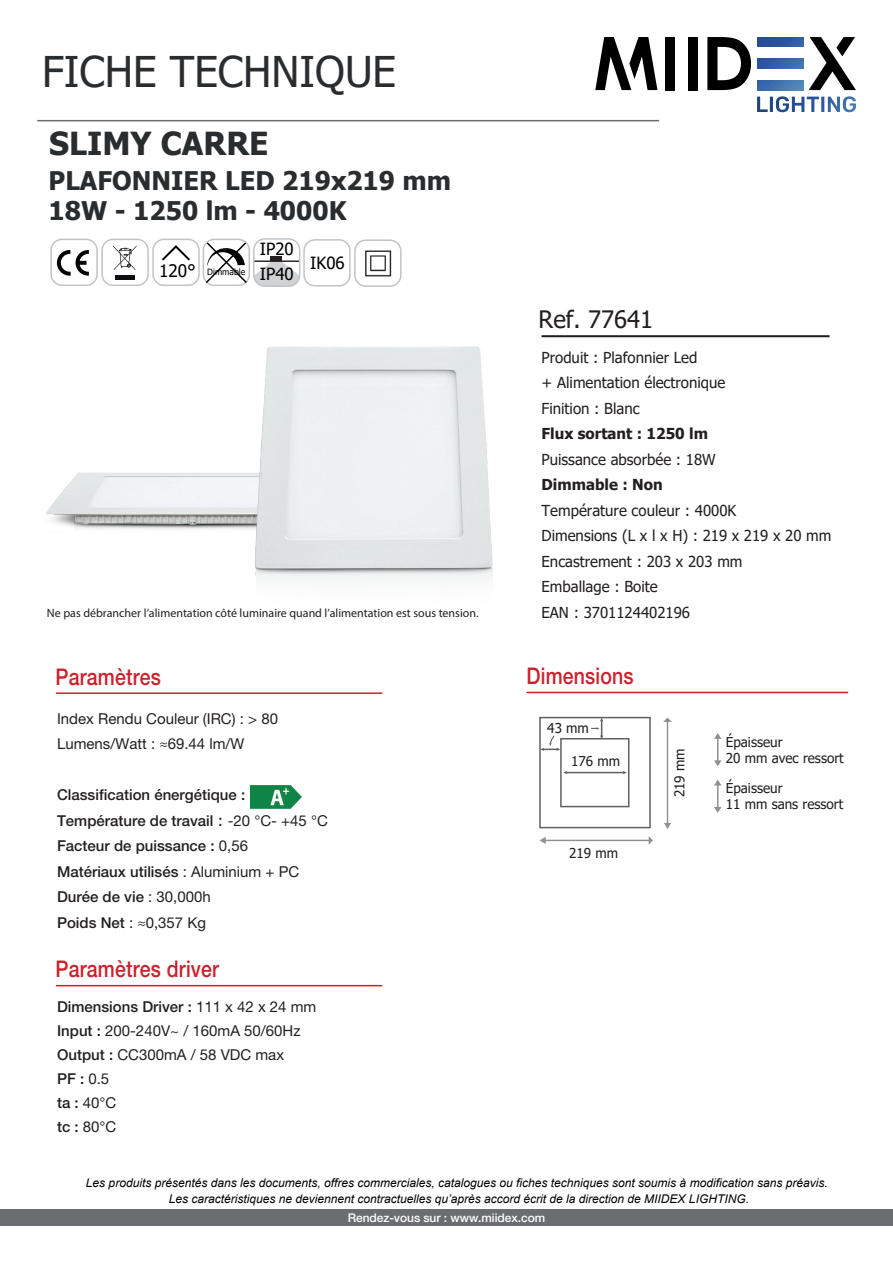
<style>
.page{position:relative;width:893px;height:1263px;background:#fff}
.page>*{position:absolute;margin:0;border:0;box-sizing:border-box;transform-origin:0 0}
.t1{font:42.3px "Tahoma";color:#292d2f}
.t2{font:700 31.65px "Tahoma";color:#292d2f}
.t3{font:700 25.65px/30.6px "Tahoma";color:#292d2f}
.t4{font:24px "Tahoma";color:#231f20}
.t5{font:500 22.95px "Helvetica Neue LT Std";letter-spacing:.01em;color:#cb212b;scale:.85 1}
.t6{font:16.8px "Tahoma";color:#000}
.t7{font:15.15px/25.5px "Tahoma";color:#231f20}
.t8{font:700 15.15px "Tahoma";color:#231f20}
.t9{font:15px/24px "Helvetica Neue LT Std";color:#231f20}
.t10{font:500 15px/25.5px "Helvetica Neue LT Std";color:#231f20}
.t11{font:13.65px/16.2px "Tahoma";color:#231f20}
.t12{font:italic 12px "Arial";color:#000001}
.t13{font:12px "Myriad Pro";color:#231f20}
.t14{font:500 12px "Helvetica Neue LT Std";letter-spacing:-.005em;color:#fff}
.t15{font:8.7px "Tahoma";color:#000}
.s1{font-size:17.25px}
.s2{font-size:15.15px}
.s3{font-family:"Tahoma";font-weight:400;font-size:15.15px}
.s4{font-weight:400}
.s5{font-weight:400;font-size:15.15px}
.s6{font-weight:500}
</style>
<div class="page">
<div style="left:0;top:1209px;width:893px;height:16px;background:#6c6d70"></div>
<hr style="left:542px;top:335px;width:288px;height:2px;background:#231f20">
<div style="left:50px;top:239px;width:48px;height:47px;border:1px solid #c1c4c7;border-radius:11px"></div>
<div style="left:101px;top:239px;width:48px;height:47px;border:1px solid #c1c4c7;border-radius:11px"></div>
<svg style="left:57px;top:250px;width:32px;height:26px"></svg>
<svg style="left:113px;top:245px;width:24px;height:25px"></svg>
<div style="left:115px;top:275px;width:19px;height:5px;background:#0f0c12"></div>
<div style="left:152px;top:239px;width:48px;height:47px;border:1px solid #c1c4c7;border-radius:11px"></div>
<svg style="left:162px;top:245px;width:28px;height:16px"></svg>
<div style="left:203px;top:239px;width:47px;height:47px;border:1px solid #c1c4c7;border-radius:11px"></div>
<svg style="left:204px;top:241px;width:44px;height:44px"></svg>
<div style="left:303px;top:239px;width:48px;height:47px;border:1px solid #c1c4c7;border-radius:11px"></div>
<hr style="left:545px;top:840px;width:104px;height:1px;background:#8e9091">
<svg style="left:539px;top:837px;width:7px;height:7px"></svg>
<svg style="left:649px;top:836px;width:4px;height:9px"></svg>
<hr style="left:667px;top:721px;width:1px;height:103px;background:#8e9091">
<svg style="left:664px;top:823px;width:7px;height:6px"></svg>
<svg style="left:663px;top:717px;width:9px;height:5px"></svg>
<div style="left:539px;top:717px;width:112px;height:111px;border:2px solid #5d6162"></div>
<div style="left:560px;top:738px;width:69px;height:69px;border:2px solid #5d6162"></div>
<img style="left:46px;top:347px;width:447px;height:233px">
<div style="left:354px;top:239px;width:48px;height:48px;border:1px solid #c1c4c7;border-radius:11px"></div>
<img style="left:365px;top:250px;width:27px;height:27px">
<svg style="left:714px;top:733px;width:7px;height:33px"></svg>
<svg style="left:714px;top:779px;width:7px;height:34px"></svg>
<img style="left:250px;top:786px;width:51px;height:22px">
<hr style="left:566px;top:772px;width:58px;height:1px;background:#5d6162">
<svg style="left:540px;top:735px;width:20px;height:16px"></svg>
<svg style="left:591px;top:717px;width:12px;height:22px"></svg>
<svg style="left:255px;top:262px;width:45px;height:25px"></svg>
<hr style="left:254px;top:260px;width:46px;height:2px;background:#231f20">
<div style="left:270px;top:256px;width:12px;height:5px;background:#231f20"></div>
<div style="left:253px;top:238px;width:47px;height:49px;border:1px solid #c1c4c7;border-radius:11px"></div>
<hr style="left:56px;top:692px;width:326px;height:2px;background:#d01f26">
<hr style="left:526px;top:692px;width:322px;height:1px;background:#d01f26">
<hr style="left:56px;top:985px;width:326px;height:1px;background:#d01f26">
<hr style="left:37px;top:120px;width:622px;height:1px;background:#6c6d70">
<svg style="left:809px;top:37px;width:47px;height:53px"></svg>
<svg style="left:707px;top:37px;width:44px;height:53px"></svg>
<div style="left:688px;top:37px;width:10px;height:53px;background:#000001"></div>
<div style="left:665px;top:37px;width:10px;height:53px;background:#000001"></div>
<svg style="left:757px;top:96px;width:99px;height:16px"></svg>
<svg style="left:595px;top:37px;width:62px;height:53px"></svg>
<svg style="left:757px;top:37px;width:46px;height:9px"></svg>
<svg style="left:757px;top:59px;width:46px;height:9px"></svg>
<svg style="left:757px;top:81px;width:46px;height:9px"></svg>
<h1 class="t1" style="left:42px;top:43px;width:356px">FICHE TECHNIQUE</h1>
<h2 class="t2" style="left:49px;top:122px;width:221px">SLIMY CARRE</h2>
<h3 class="t3" style="left:49px;top:166px;width:404px">PLAFONNIER LED 219x219 mm<br>18W - 1250 lm - 4000K</h3>
<p class="t15" style="left:159px;top:266px;width:88px"><span class="s1">120°</span> Dimmable</p>
<h3 class="t6" style="left:260px;top:238px;width:35px">IP20</h3>
<h3 class="t6" style="left:260px;top:263px;width:35px">IP40</h3>
<h3 class="t6" style="left:310px;top:252px;width:36px">IK06</h3>
<p class="t13" style="left:47px;top:605px;width:433px">Ne pas débrancher l’alimentation côté luminaire quand l’alimentation est sous tension.</p>
<h3 class="t4" style="left:539px;top:303px;width:116px">Ref. 77641</h3>
<p class="t7" style="left:542px;top:345px;width:185px">Produit : Plafonnier Led<br>+ Alimentation électronique<br>Finition : Blanc</p>
<p class="t8" style="left:542px;top:423px;width:168px">Flux sortant : 1250 lm</p>
<p class="t7" style="left:542px;top:447px;width:176px">Puissance absorbée : 18W</p>
<p class="t8" style="left:542px;top:474px;width:123px">Dimmable : Non</p>
<p class="t7" style="left:542px;top:498px;width:291px">Température couleur : 4000K<br>Dimensions (L x l x H) : 219 x 219 x 20 mm<br>Encastrement : 203 x 203 mm<br>Emballage : Boite<br>EAN : 3701124402196</p>
<h3 class="t5" style="left:56px;top:663px;width:125px">Paramètres</h3>
<h3 class="t5" style="left:526px;top:662px;width:128px">Dimensions</h3>
<p class="t9" style="left:57px;top:705px;width:222px;line-height:25.5px">Index Rendu Couleur (IRC) : &gt; 80<br>Lumens/Watt : <span class="s2">≈69.44</span> lm/W</p>
<p class="t10" style="left:57px;top:782px;width:272px">Classification énergétique :<br>Température de travail <span class="s3">:</span> <span class="s4">-20 °C- +45 °C<br></span>Facteur de puissance : <span class="s4">0,56<br></span>Matériaux utilisés <span class="s4">: Aluminium + PC<br></span>Durée de vie <span class="s4">: 30,000h<br></span>Poids Net <span class="s4">:</span> <span class="s5">≈</span><span class="s4">0,357 Kg</span></p>
<h3 class="t5" style="left:56px;top:955px;width:194px">Paramètres driver</h3>
<p class="t9" style="left:57px;top:994px;width:261px"><span class="s6">Dimensions Driver :</span> 111 x 42 x 24 mm<br><span class="s6">Input :</span> 200-240V~ / 160mA 50/60Hz<br><span class="s6">Output :</span> CC300mA / 58 VDC max<br><span class="s6">PF :</span> 0.5<br><span class="s6">ta :</span> 40°C<br><span class="s6">tc :</span> 80°C</p>
<p class="t11" style="left:547px;top:721px;width:43px">43 mm</p>
<p class="t11" style="left:571px;top:754px;width:51px">176 mm</p>
<p class="t11" style="left:569px;top:845px;width:51px">219 mm</p>
<p class="t11" style="left:672px;top:797px;width:51px;rotate:-90deg">219 mm</p>
<p class="t11" style="left:726px;top:734px;width:119px">Épaisseur<br>20 mm avec ressort</p>
<p class="t11" style="left:726px;top:781px;width:119px">Épaisseur<br>11 mm sans ressort</p>
<p class="t12" style="left:86px;top:1175px;width:743px">Les produits présentés dans les documents, offres commerciales, catalogues ou fiches techniques sont soumis à modification sans préavis.</p>
<p class="t12" style="left:169px;top:1191px;width:582px">Les caractéristiques ne deviennent contractuelles qu’après accord écrit de la direction de MIIDEX LIGHTING.</p>
<p class="t14" style="left:348px;top:1210px;width:199px">Rendez-vous sur : www.miidex.com</p>
</div>
